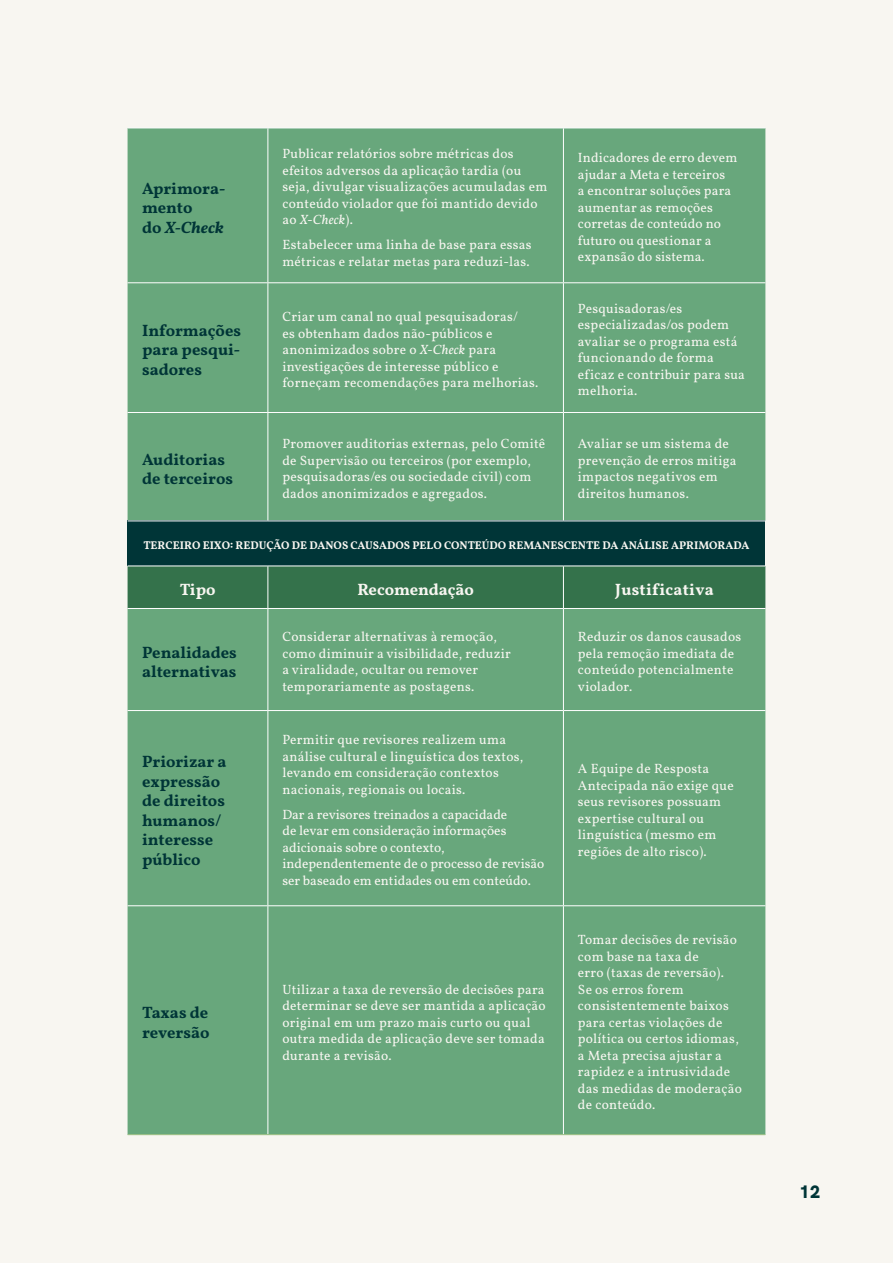
<style>
.page{position:relative;width:893px;height:1263px;background:#f8f6f1}
.page>*{position:absolute;margin:0;border:0;box-sizing:border-box;transform-origin:0 0}
.t1{font:900 18px "HK Grotesk";color:#003537}
.t2{font:700 16.5px/19.5px "Vollkorn";color:#003537}
.t3{font:700 16.5px "Vollkorn";color:#f8f6f1}
.t4{font:700 16.5px "Vollkorn";letter-spacing:.02em;color:#f8f6f1}
.t5{font:13.5px/16.5px "Vollkorn";letter-spacing:.02em;color:#f8f6f1}
.t6{font:13.5px/16.5px "Vollkorn";color:#f8f6f1}
.t7{font:700 11.25px "Vollkorn";color:#f8f6f1}
.s1{font-style:italic}
</style>
<div class="page">
<div style="left:128px;top:129px;width:637px;height:1005px;background:#68a77c"></div>
<div style="left:128px;top:521px;width:637px;height:45px;background:#003537"></div>
<div style="left:128px;top:567px;width:637px;height:41px;background:#34724b"></div>
<hr style="left:128px;top:128px;width:140px;height:1px;background:#fff">
<hr style="left:268px;top:128px;width:295px;height:1px;background:#fff">
<hr style="left:267px;top:128px;width:1px;height:154px;background:#fff">
<hr style="left:563px;top:128px;width:202px;height:1px;background:#fff">
<hr style="left:563px;top:128px;width:1px;height:154px;background:#fff">
<hr style="left:128px;top:282px;width:140px;height:1px;background:#fff">
<hr style="left:268px;top:282px;width:295px;height:1px;background:#fff">
<hr style="left:267px;top:283px;width:1px;height:129px;background:#fff">
<hr style="left:563px;top:282px;width:202px;height:1px;background:#fff">
<hr style="left:563px;top:283px;width:1px;height:129px;background:#fff">
<hr style="left:128px;top:412px;width:140px;height:1px;background:#fff">
<hr style="left:268px;top:412px;width:295px;height:1px;background:#fff">
<hr style="left:267px;top:413px;width:1px;height:107px;background:#fff">
<hr style="left:563px;top:412px;width:202px;height:1px;background:#fff">
<hr style="left:563px;top:413px;width:1px;height:107px;background:#fff">
<hr style="left:128px;top:520px;width:140px;height:1px;background:#fff">
<hr style="left:268px;top:520px;width:295px;height:1px;background:#fff">
<hr style="left:563px;top:520px;width:202px;height:1px;background:#fff">
<hr style="left:128px;top:566px;width:140px;height:1px;background:#fff">
<hr style="left:268px;top:566px;width:295px;height:1px;background:#fff">
<hr style="left:267px;top:566px;width:1px;height:42px;background:#fff">
<hr style="left:563px;top:566px;width:202px;height:1px;background:#fff">
<hr style="left:563px;top:566px;width:1px;height:42px;background:#fff">
<hr style="left:128px;top:608px;width:140px;height:1px;background:#fff">
<hr style="left:268px;top:608px;width:295px;height:1px;background:#fff">
<hr style="left:267px;top:609px;width:1px;height:101px;background:#fff">
<hr style="left:563px;top:608px;width:202px;height:1px;background:#fff">
<hr style="left:563px;top:609px;width:1px;height:101px;background:#fff">
<hr style="left:128px;top:710px;width:140px;height:1px;background:#fff">
<hr style="left:268px;top:710px;width:295px;height:1px;background:#fff">
<hr style="left:267px;top:711px;width:1px;height:194px;background:#fff">
<hr style="left:563px;top:710px;width:202px;height:1px;background:#fff">
<hr style="left:563px;top:711px;width:1px;height:194px;background:#fff">
<hr style="left:128px;top:905px;width:140px;height:1px;background:#fff">
<hr style="left:268px;top:905px;width:295px;height:1px;background:#fff">
<hr style="left:267px;top:906px;width:1px;height:228px;background:#fff">
<hr style="left:563px;top:905px;width:202px;height:1px;background:#fff">
<hr style="left:563px;top:906px;width:1px;height:228px;background:#fff">
<hr style="left:128px;top:1134px;width:140px;height:1px;background:#9bbf82">
<hr style="left:268px;top:1134px;width:295px;height:1px;background:#9bbf82">
<hr style="left:563px;top:1134px;width:202px;height:1px;background:#9bbf82">
<p class="t2" style="left:142px;top:177px;width:85px">Aprimora&shy;mento<br>do <span class="s1">X-Check</span></p>
<p class="t2" style="left:142px;top:320px;width:101px;text-align:justify">Informações para pesqui&shy;sadores</p>
<p class="t5" style="left:282px;top:144px;width:266px">Publicar relatórios sobre métricas dos efeitos adversos da aplicação tardia (ou seja, divulgar visualizações acumuladas em conteúdo violador que foi mantido devido ao <span class="s1">X-Check</span>).</p>
<p class="t5" style="left:282px;top:235px;width:251px">Estabelecer uma linha de base para essas métricas e relatar metas para reduzi-las.</p>
<p class="t5" style="left:578px;top:149px;width:161px">Indicadores de erro devem ajudar a Meta e terceiros<br>a encontrar soluções para aumentar as remoções corretas de conteúdo no futuro ou questionar a expansão do sistema.</p>
<p class="t5" style="left:282px;top:307px;width:257px">Criar um canal no qual pesquisadoras/<br>es obtenham dados não-públicos e anonimizados sobre o <span class="s1">X-Check</span> para investigações de interesse público e forneçam recomendações para melhorias.</p>
<p class="t5" style="left:578px;top:299px;width:169px">Pesquisadoras/es especializadas/os podem avaliar se o programa está funcionando de forma eficaz e contribuir para sua melhoria.</p>
<p class="t5" style="left:282px;top:435px;width:264px">Promover auditorias externas, pelo Comitê de Supervisão ou terceiros (por exemplo, pesquisadoras/es ou sociedade civil) com dados anonimizados e agregados.</p>
<p class="t5" style="left:578px;top:435px;width:160px">Avaliar se um sistema de prevenção de erros mitiga impactos negativos em direitos humanos.</p>
<p class="t7" style="left:144px;top:537px;width:607px">TERCEIRO EIXO: REDUÇÃO DE DANOS CAUSADOS PELO CONTEÚDO REMANESCENTE DA ANÁLISE APRIMORADA</p>
<p class="t3" style="left:180px;top:577px;width:37px">Tipo</p>
<p class="t3" style="left:357px;top:577px;width:118px">Recomendação</p>
<p class="t4" style="left:615px;top:577px;width:100px">Justificativa</p>
<p class="t2" style="left:142px;top:448px;width:93px">Auditorias de terceiros</p>
<p class="t2" style="left:142px;top:641px;width:96px">Penalidades alternativas</p>
<p class="t2" style="left:142px;top:751px;width:86px">Priorizar a expressão de direitos humanos/ interesse público</p>
<p class="t2" style="left:142px;top:1002px;width:69px">Taxas de reversão</p>
<p class="t5" style="left:282px;top:627px;width:230px">Considerar alternativas à remoção, como diminuir a visibilidade, reduzir a viralidade, ocultar ou remover temporariamente as postagens.</p>
<p class="t5" style="left:578px;top:627px;width:165px">Reduzir os danos causados pela remoção imediata de conteúdo potencialmente violador.</p>
<p class="t5" style="left:282px;top:731px;width:242px">Permitir que revisores realizem uma análise cultural e linguística dos textos, levando em consideração contextos nacionais, regionais ou locais.</p>
<p class="t6" style="left:282px;top:805px;width:264px">Dar a revisores treinados a capacidade<br>de levar em consideração informações adicionais sobre o contexto, independentemente de o processo de revisão ser baseado em entidades ou em conteúdo.</p>
<p class="t5" style="left:282px;top:980px;width:265px">Utilizar a taxa de reversão de decisões para determinar se deve ser mantida a aplicação original em um prazo mais curto ou qual outra medida de aplicação deve ser tomada durante a revisão.</p>
<p class="t5" style="left:578px;top:760px;width:157px">A Equipe de Resposta<br>Antecipada não exige que seus revisores possuam expertise cultural ou linguística (mesmo em regiões de alto risco).</p>
<p class="t5" style="left:578px;top:930px;width:166px">Tomar decisões de revisão com base na taxa de<br>erro (taxas de reversão).<br>Se os erros forem consistentemente baixos para certas violações de política ou certos idiomas, a Meta precisa ajustar a rapidez e a intrusividade das medidas de moderação de conteúdo.</p>
<p class="t1" style="left:799px;top:1178px;width:23px">12</p>
</div>
